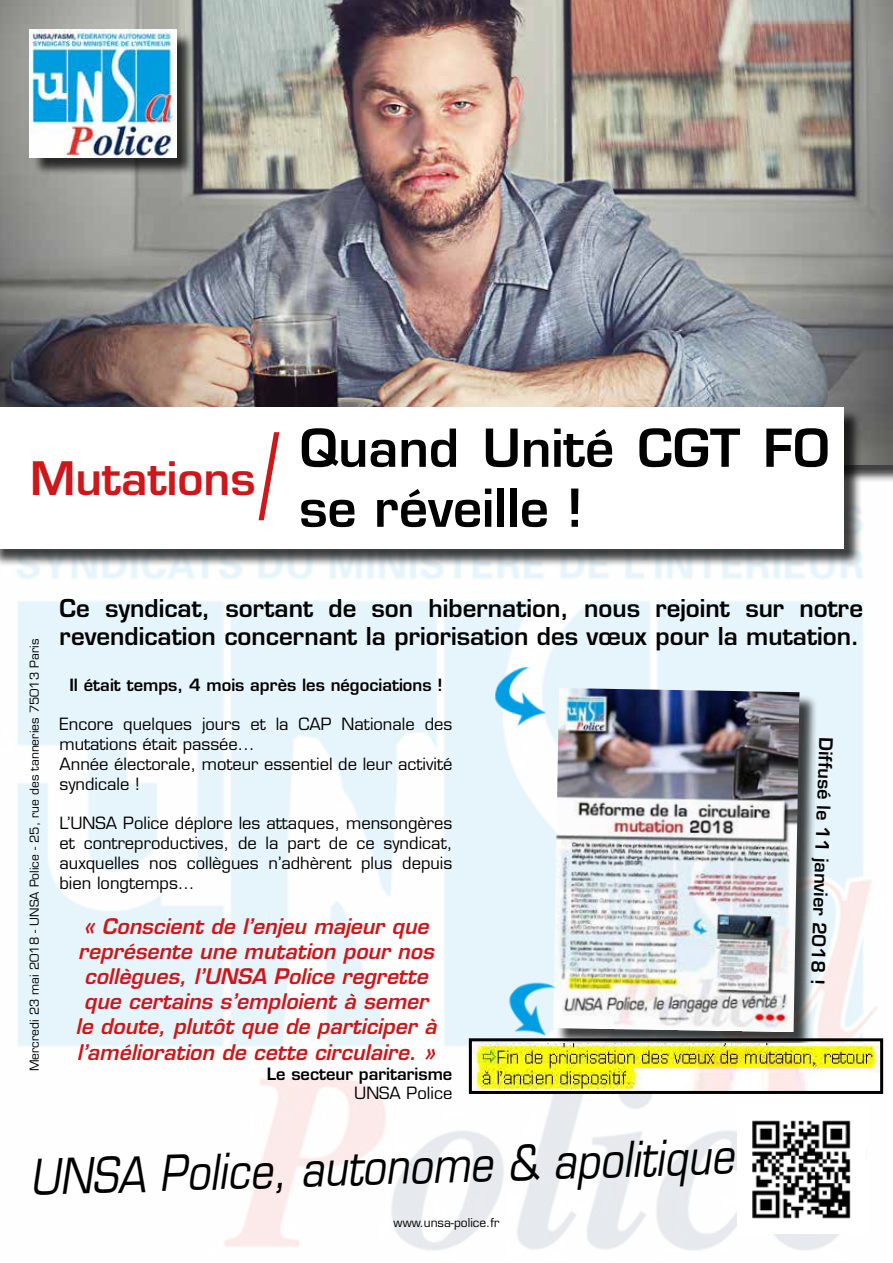
<style>
.page{position:relative;width:893px;height:1263px;background:#fff}
.page>*{position:absolute;margin:0;border:0;box-sizing:border-box;transform-origin:0 0}
.t1{font:118.95px "Arial Narrow";color:#cd171a;scale:.77 1}
.t2{font:600 51px "Eurostile LT Std";color:#000}
.t3{font:italic 48px "Eurostile LT Std";color:#000;scale:.85 1}
.t4{font:600 45px "Eurostile LT Std";color:#cd171a}
.t5{font:600 24px/28.8px "Eurostile LT Std";color:#000}
.t6{font:italic 600 21px/25.2px "Eurostile LT Std";color:#cd171a;text-align:center}
.t7{font:600 18px "Eurostile LT Std";color:#000}
.t8{font:16.5px/19.8px "Eurostile LT Std";color:#000}
.t9{font:600 16.5px "Eurostile LT Std";color:#000}
.t10{font:12px "Eurostile LT Std";color:#000}
</style>
<div class="page">
<img style="left:0;top:0;width:893px;height:465px">
<div style="left:32px;top:32px;width:163px;height:144px;background:#000;opacity:.75"></div>
<img style="left:30px;top:30px;width:147px;height:127px">
<div style="left:0;top:409px;width:862px;height:158px;background:#000;opacity:.75"></div>
<div style="left:0;top:407px;width:843px;height:142px;background:#fff"></div>
<img style="left:487px;top:659px;width:65px;height:71px">
<div style="left:556px;top:690px;width:262px;height:361px;background:#000;opacity:.75"></div>
<img style="left:553px;top:688px;width:246px;height:344px">
<img style="left:490px;top:964px;width:85px;height:80px">
<img style="left:473px;top:1044px;width:406px;height:46px">
<div style="left:469px;top:1038px;width:414px;height:56px;border:3px solid #000"></div>
<img style="left:752px;top:1120px;width:99px;height:99px">
<h1 class="t1" style="left:259px;top:390px;width:29px">/</h1>
<h3 class="t4" style="left:30px;top:450px;width:227px">Mutations</h3>
<h2 class="t2" style="left:299px;top:416px;width:532px">Quand Unité CGT FO</h2>
<h2 class="t2" style="left:299px;top:476px;width:285px">se réveille !</h2>
<p class="t10" style="left:27px;top:1071px;width:434px;rotate:-90deg">Mercredi 23 mai 2018 - UNSA Police - 25, rue des tanneries 75013 Paris</p>
<h3 class="t5" style="left:60px;top:593px;width:805px">Ce syndicat, sortant de son hibernation, nous rejoint sur notre revendication concernant la priorisation des vœux pour la mutation.</h3>
<p class="t9" style="left:69px;top:674px;width:375px">Il était temps, 4 mois après les négociations !</p>
<p class="t8" style="left:60px;top:714px;width:394px">Encore quelques jours et la CAP Nationale des mutations était passée...<br>Année électorale, moteur essentiel de leur activité syndicale !</p>
<p class="t8" style="left:60px;top:813px;width:394px;text-align:justify">L’UNSA Police déplore les attaques, mensongères et contreproductives, de la part de ce syndicat, auxquelles nos collègues n’adhèrent plus depuis bien longtemps…</p>
<p class="t6" style="left:76px;top:914px;width:362px">« Conscient de l’enjeu majeur que représente une mutation pour nos collègues, l’UNSA Police regrette que certains s’emploient à semer le doute, plutôt que de participer à l’amélioration de cette circulaire. »</p>
<p class="t9" style="left:267px;top:1063px;width:187px">Le secteur paritarisme</p>
<p class="t8" style="left:354px;top:1083px;width:100px">UNSA Police</p>
<p class="t7" style="left:837px;top:738px;width:248px;rotate:92deg">Diffusé le 11 janvier 2018 !</p>
<h3 class="t3" style="left:28px;top:1150px;width:830px;rotate:-2deg">UNSA Police, autonome &amp; apolitique</h3>
<p class="t10" style="left:394px;top:1216px;width:107px">www.unsa-police.fr</p>
</div>
